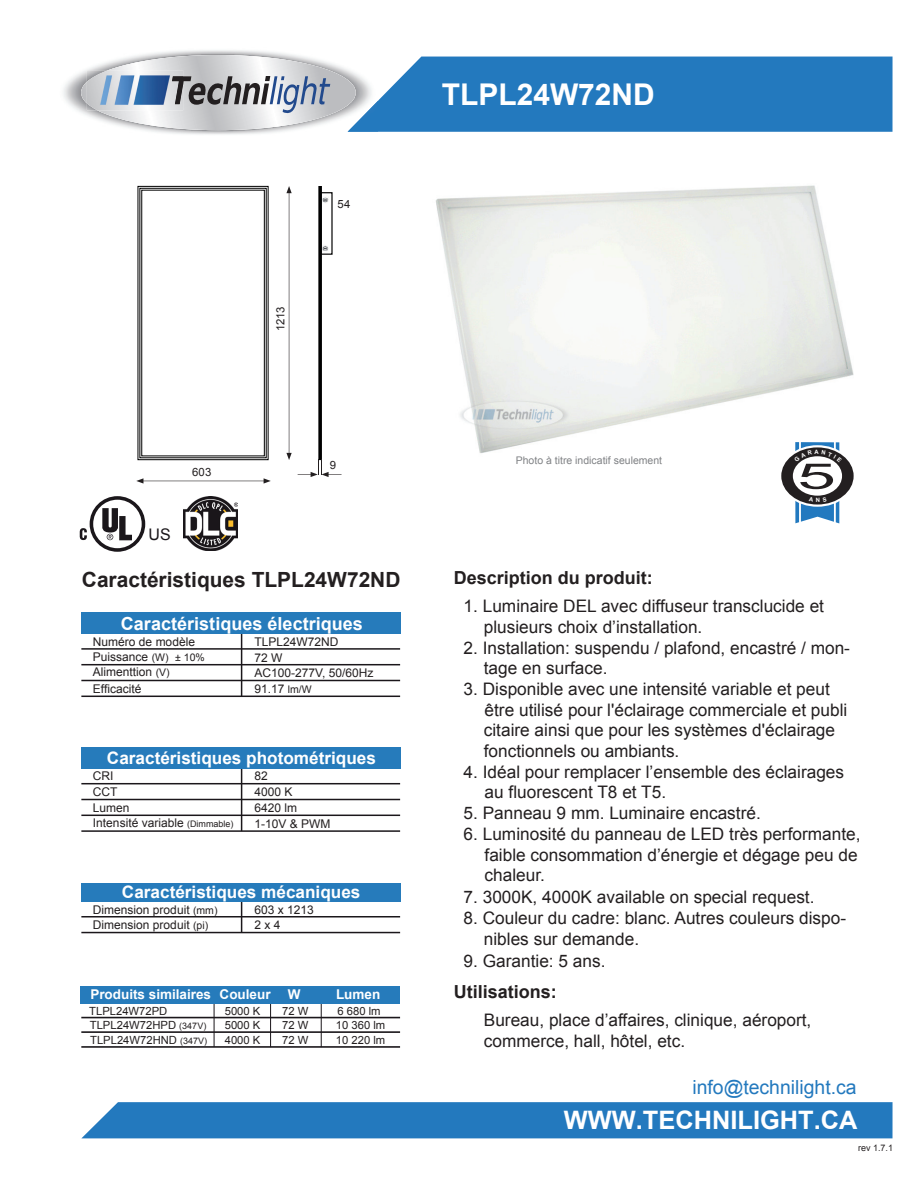
<style>
.page{position:relative;width:918px;height:1188px;background:#fff}
.page>*{position:absolute;margin:0;border:0;box-sizing:border-box;transform-origin:0 0}
.t1{font:700 30px "Arial";color:#fff}
.t2{font:700 25.35px "Arial";color:#fff}
.t3{font:700 21px "Arial";color:#231f20}
.t4{font:19.35px "Arial";color:#2379be}
.t5{font:700 18px "Arial";color:#231f20}
.t6{font:700 18px "Arial";color:#fff}
.t7{font:17.25px/20.7px "Arial";color:#231f20}
.t8{font:700 17.1px "Arial";color:#fff}
.t9{font:16.05px "Arial";color:#1b171b}
.t10{font:700 13.5px "Arial";color:#fff}
.t11{font:12px/15.6px "Arial";color:#231f20}
.t12{font:11.4px "Arial";letter-spacing:.005em;color:#231f20}
.t13{font:11.25px/14.1px "Arial";color:#231f20}
.t14{font:10.5px "Arial";color:#808285}
.t15{font:9px "Arial";color:#231f20}
.s1{font-size:10.5px}
.s2{font-size:9px}
</style>
<div class="page">
<hr style="left:241px;top:898px;width:1px;height:35px;background:#1b171b">
<hr style="left:241px;top:767px;width:1px;height:64px;background:#1b171b">
<hr style="left:81px;top:783px;width:319px;height:1px;background:#1b171b">
<hr style="left:81px;top:799px;width:319px;height:1px;background:#1b171b">
<hr style="left:81px;top:815px;width:319px;height:1px;background:#1b171b">
<hr style="left:81px;top:830px;width:319px;height:2px;background:#1b171b">
<div style="left:81px;top:747px;width:320px;height:22px;background:#267bbb"></div>
<div style="left:81px;top:883px;width:320px;height:19px;background:#267bbb"></div>
<hr style="left:241px;top:633px;width:1px;height:63px;background:#1b171b">
<hr style="left:81px;top:648px;width:319px;height:2px;background:#1b171b">
<hr style="left:81px;top:664px;width:319px;height:1px;background:#1b171b">
<hr style="left:81px;top:680px;width:319px;height:1px;background:#1b171b">
<hr style="left:81px;top:696px;width:319px;height:1px;background:#1b171b">
<div style="left:81px;top:613px;width:320px;height:21px;background:#267bbb"></div>
<hr style="left:214px;top:1000px;width:1px;height:47px;background:#1b171b">
<hr style="left:270px;top:1000px;width:1px;height:47px;background:#1b171b">
<hr style="left:321px;top:1000px;width:1px;height:47px;background:#1b171b">
<hr style="left:81px;top:1031px;width:319px;height:2px;background:#1b171b">
<hr style="left:81px;top:1017px;width:319px;height:1px;background:#1b171b">
<hr style="left:81px;top:1046px;width:319px;height:2px;background:#1b171b">
<div style="left:81px;top:986px;width:319px;height:18px;background:#267bbb"></div>
<hr style="left:81px;top:916px;width:319px;height:2px;background:#1b171b">
<hr style="left:81px;top:932px;width:319px;height:1px;background:#1b171b">
<div style="left:82px;top:1102px;width:811px;height:36px;background:#2379be"></div>
<img style="left:436px;top:185px;width:418px;height:339px">
<img style="left:322px;top:197px;width:7px;height:54px">
<svg style="left:137px;top:186px;width:132px;height:274px"></svg>
<div style="left:141px;top:190px;width:124px;height:266px;border:1px solid #000"></div>
<svg style="left:136px;top:478px;width:135px;height:6px"></svg>
<svg style="left:286px;top:186px;width:6px;height:274px"></svg>
<svg style="left:318px;top:186px;width:4px;height:273px"></svg>
<div style="left:320px;top:192px;width:13px;height:63px;border:1px solid #000"></div>
<svg style="left:298px;top:459px;width:44px;height:18px"></svg>
<svg style="left:81px;top:55px;width:812px;height:77px;background:#6098c6"></svg>
<img style="left:87px;top:70px;width:96px;height:40px">
<img style="left:172px;top:76px;width:11px;height:28px">
<img style="left:183px;top:497px;width:54px;height:54px">
<svg style="left:80px;top:496px;width:65px;height:56px"></svg>
<svg style="left:779px;top:442px;width:75px;height:81px"></svg>
<p class="t12" style="left:273px;top:331px;width:26px;rotate:-90deg">1213</p>
<p class="t12" style="left:337px;top:196px;width:15px">54</p>
<h1 class="t1" style="left:442px;top:75px;width:215px">TLPL24W72ND</h1>
<p class="t9" style="left:149px;top:524px;width:24px">US</p>
<p class="t12" style="left:192px;top:465px;width:21px">603</p>
<p class="t12" style="left:330px;top:458px;width:8px">9</p>
<p class="t3" style="left:82px;top:566px;width:320px">Caractéristiques TLPL24W72ND</p>
<p class="t6" style="left:121px;top:611px;width:244px">Caractéristiques électriques</p>
<p class="t11" style="left:93px;top:634px;width:113px">Numéro de modèle<br>Puissance <span class="s1">(W) ± 10%<br></span>Alimenttion <span class="s1">(V)<br></span>Efficacité</p>
<p class="t11" style="left:254px;top:634px;width:86px">TLPL24W72ND</p>
<p class="t11" style="left:254px;top:650px;width:30px">72 W</p>
<p class="t11" style="left:255px;top:681px;width:59px">91.17 <span class="s1">lm/W</span></p>
<p class="t11" style="left:254px;top:665px;width:120px">AC100-277V, 50/60Hz</p>
<p class="t8" style="left:107px;top:746px;width:270px">Caractéristiques photométriques</p>
<p class="t11" style="left:93px;top:769px;width:142px">CRI<br>CCT<br>Lumen<br>Intensité variable <span class="s2">(Dimmable)</span></p>
<p class="t11" style="left:254px;top:769px;width:15px">82</p>
<p class="t11" style="left:254px;top:784px;width:78px">4000 K<br>6420 lm<br>1-10V &amp; PWM</p>
<p class="t8" style="left:122px;top:880px;width:240px">Caractéristiques mécaniques</p>
<p class="t11" style="left:93px;top:902px;width:126px">Dimension produit <span class="s1">(mm)</span></p>
<p class="t11" style="left:254px;top:902px;width:61px">603 x 1213</p>
<p class="t11" style="left:93px;top:917px;width:117px">Dimension produit <span class="s1">(pi)</span></p>
<p class="t11" style="left:254px;top:917px;width:28px">2 x 4</p>
<p class="t10" style="left:90px;top:986px;width:182px">Produits similaires Couleur</p>
<p class="t10" style="left:288px;top:986px;width:14px">W</p>
<p class="t10" style="left:336px;top:986px;width:46px">Lumen</p>
<p class="t13" style="left:89px;top:1003px;width:120px;line-height:14.7px">TLPL24W72PD<br>TLPL24W72HPD <span class="s2">(347V)<br></span>TLPL24W72HND <span class="s2">(347V)</span></p>
<p class="t13" style="left:225px;top:1004px;width:37px">5000 K<br>5000 K</p>
<p class="t13" style="left:225px;top:1033px;width:37px">4000 K</p>
<p class="t13" style="left:282px;top:1004px;width:28px">72 W<br>72 W</p>
<p class="t13" style="left:282px;top:1033px;width:28px">72 W</p>
<p class="t13" style="left:336px;top:1004px;width:51px">6 680 lm<br>10 360 lm</p>
<p class="t13" style="left:336px;top:1033px;width:51px">10 220 lm</p>
<p class="t14" style="left:516px;top:453px;width:148px">Photo à titre indicatif seulement</p>
<p class="t5" style="left:454px;top:566px;width:201px">Description du produit:</p>
<p class="t7" style="left:484px;top:596px;width:342px;text-indent:-20px">1. Luminaire DEL avec diffuseur transclucide et plusieurs choix d’installation.</p>
<p class="t7" style="left:484px;top:637px;width:368px;text-indent:-20px">2. Installation: suspendu / plafond, encastré / mon&shy;tage en surface.</p>
<p class="t7" style="left:484px;top:679px;width:365px;text-indent:-20px">3. Disponible avec une intensité variable et peut être utilisé pour l'éclairage commerciale et publi citaire ainsi que pour les systèmes d'éclairage fonctionnels ou ambiants.</p>
<p class="t7" style="left:485px;top:762px;width:361px;text-indent:-21px">4. Idéal pour remplacer l’ensemble des éclairages au fluorescent T8 et T5.</p>
<p class="t7" style="left:464px;top:803px;width:299px">5. Panneau 9 mm. Luminaire encastré.</p>
<p class="t7" style="left:485px;top:824px;width:377px;text-indent:-21px">6. Luminosité du panneau de LED très performante, faible consommation d’énergie et dégage peu de chaleur.</p>
<p class="t7" style="left:464px;top:887px;width:352px">7. 3000K, 4000K available on special request.</p>
<p class="t7" style="left:484px;top:908px;width:364px;text-indent:-20px">8. Couleur du cadre: blanc. Autres couleurs dispo&shy;nibles sur demande.</p>
<p class="t7" style="left:464px;top:951px;width:143px">9. Garantie: 5 ans.</p>
<p class="t5" style="left:454px;top:980px;width:105px">Utilisations:</p>
<p class="t7" style="left:484px;top:1009px;width:329px;line-height:21.6px">Bureau, place d’affaires, clinique, aéroport, commerce, hall, hôtel, etc.</p>
<p class="t4" style="left:692px;top:1074px;width:166px">info@technilight.ca</p>
<h2 class="t2" style="left:564px;top:1103px;width:295px">WWW.TECHNILIGHT.CA</h2>
<p class="t15" style="left:858px;top:1142px;width:37px">rev 1.7.1</p>
</div>
